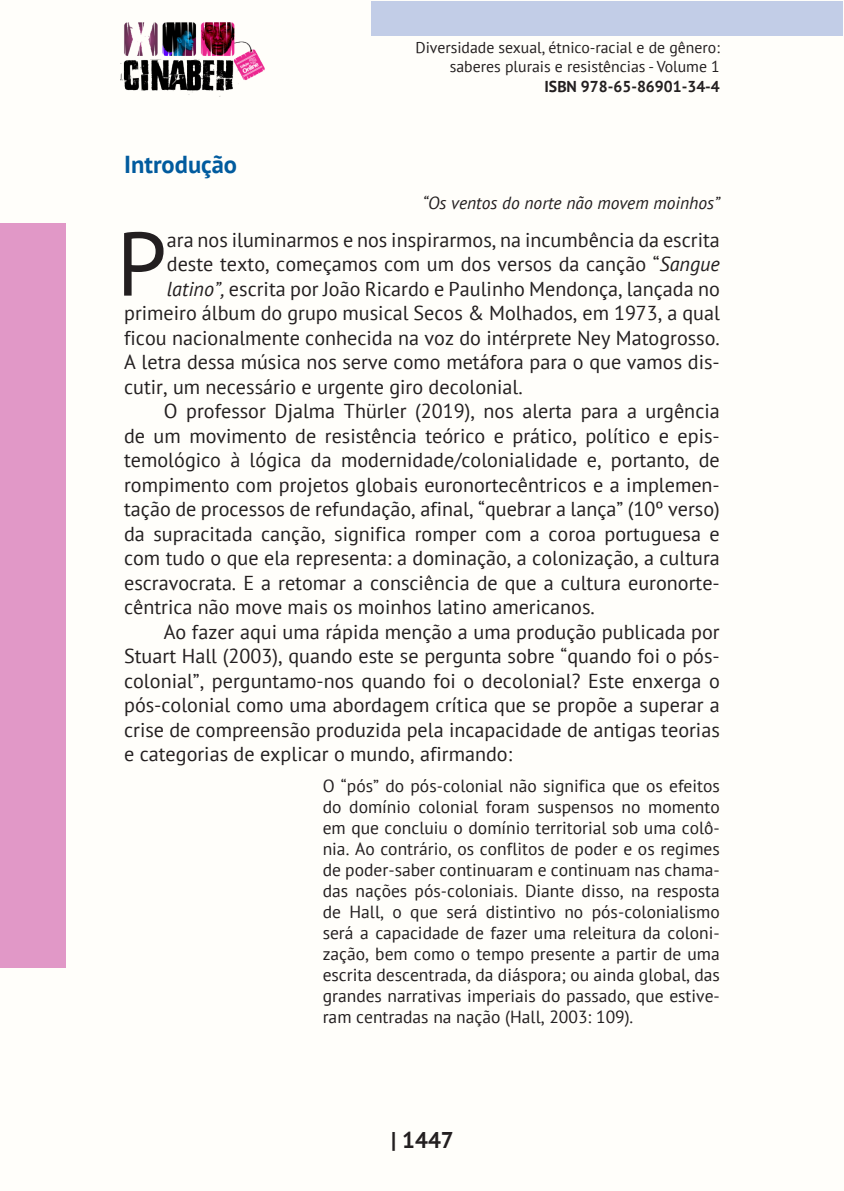
<style>
.page{position:relative;width:844px;height:1191px;background:#fff}
.page>*{position:absolute;margin:0;border:0;box-sizing:border-box;transform-origin:0 0}
._7_CAPITULAR{font:90.12px "PT Sans";color:#231f20}
._6_INTRODUCAO{font:700 24.5px "PT Sans";color:#015b9e}
.t1{font:700 22.75px "PT Sans";color:#231f20}
._8_CORPO{font:20.12px/24.5px "PT Sans";color:#231f20;text-align:justify}
._7_CAPITULAR-2{font:20.12px "PT Sans";color:#231f20}
._10_CITACAO{font:17.5px/21px "PT Sans";color:#231f20;text-align:justify}
._10_CITACAO-2{font:italic 17.5px "PT Sans";color:#231f20}
.t2{font:15.75px/18.9px "PT Sans";color:#231f20;text-align:right}
.t3{font:700 15.75px "PT Sans";color:#231f20}
.s1{font-style:italic}
</style>
<div class="page">
<div style="left:0;top:0;width:843px;height:1191px;background:#fffefa"></div>
<div style="left:371px;top:1px;width:471px;height:35px;background:#c2cde7"></div>
<div style="left:0;top:223px;width:65px;height:744px;background:#e198c7"></div>
<img style="left:120px;top:22px;width:144px;height:75px">
<p class="t2" style="left:415px;top:38px;width:306px">Diversidade sexual, étnico-racial e de gênero: saberes plurais e resistências - Volume 1</p>
<p class="_6_INTRODUCAO" style="left:124px;top:148px;width:114px">Introdução</p>
<p class="t3" style="left:544px;top:76px;width:177px">ISBN 978-65-86901-34-4</p>
<p class="_10_CITACAO-2" style="left:422px;top:192px;width:299px">“Os ventos do norte não movem moinhos”</p>
<p class="_7_CAPITULAR" style="left:116px;top:206px;width:52px">P</p>
<p class="_7_CAPITULAR-2" style="left:167px;top:227px;width:554px">ara nos iluminarmos e nos inspirarmos, na incumbência da escrita</p>
<p class="_7_CAPITULAR-2" style="left:167px;top:251px;width:554px">deste texto, começamos com um dos versos da canção “<span class="s1">Sangue</span></p>
<p class="_7_CAPITULAR-2" style="left:167px;top:276px;width:554px"><span class="s1">latino”,</span> escrita por João Ricardo e Paulinho Mendonça, lançada no</p>
<p class="_7_CAPITULAR-2" style="left:124px;top:300px;width:597px">primeiro álbum do grupo musical Secos &amp; Molhados, em 1973, a qual</p>
<p class="_7_CAPITULAR-2" style="left:124px;top:325px;width:597px">ficou nacionalmente conhecida na voz do intérprete Ney Matogrosso.</p>
<p class="_7_CAPITULAR-2" style="left:124px;top:349px;width:597px">A letra dessa música nos serve como metáfora para o que vamos dis-</p>
<p class="_7_CAPITULAR-2" style="left:124px;top:374px;width:400px">cutir, um necessário e urgente giro decolonial.</p>
<p class="_8_CORPO" style="left:124px;top:398px;width:597px;text-indent:40px">O professor Djalma Thürler (2019), nos alerta para a urgência de um movimento de resistência teórico e prático, político e epis&shy;temológico à lógica da modernidade/colonialidade e, portanto, de rompimento com projetos globais euronortecêntricos e a implemen&shy;tação de processos de refundação, afinal, “quebrar a lança” (10º verso) da supracitada canção, significa romper com a coroa portuguesa e com tudo o que ela representa: a dominação, a colonização, a cultura escravocrata. E a retomar a consciência de que a cultura euronorte&shy;cêntrica não move mais os moinhos latino americanos.</p>
<p class="_8_CORPO" style="left:124px;top:619px;width:597px;text-indent:40px">Ao fazer aqui uma rápida menção a uma produção publicada por Stuart Hall (2003), quando este se pergunta sobre “quando foi o pós&shy;colonial”, perguntamo-nos quando foi o decolonial? Este enxerga o pós-colonial como uma abordagem crítica que se propõe a superar a crise de compreensão produzida pela incapacidade de antigas teorias e categorias de explicar o mundo, afirmando:</p>
<p class="_10_CITACAO" style="left:322px;top:775px;width:398px">O “pós” do pós-colonial não significa que os efeitos do domínio colonial foram suspensos no momento em que concluiu o domínio territorial sob uma colô&shy;nia. Ao contrário, os conflitos de poder e os regimes de poder-saber continuaram e continuam nas chama&shy;das nações pós-coloniais. Diante disso, na resposta de Hall, o que será distintivo no pós-colonialismo será a capacidade de fazer uma releitura da coloni&shy;zação, bem como o tempo presente a partir de uma escrita descentrada, da diáspora; ou ainda global, das grandes narrativas imperiais do passado, que estive&shy;ram centradas na nação (Hall, 2003: 109).</p>
<p class="t1" style="left:391px;top:1125px;width:64px">| 1447</p>
</div>
